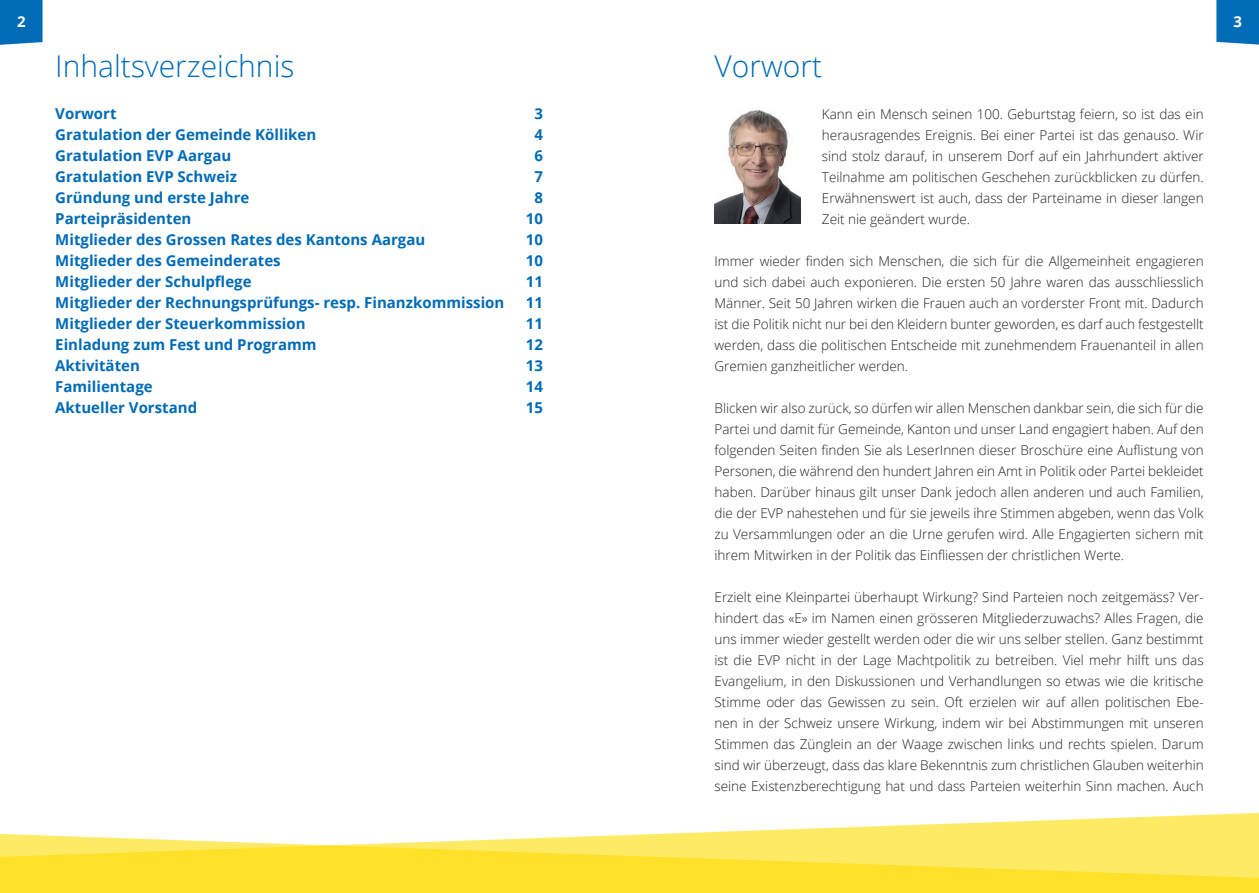
<style>
.page{position:relative;width:1259px;height:893px;background:#fff}
.page>*{position:absolute;margin:0;border:0;box-sizing:border-box;transform-origin:0 0}
.Zwischentitel{font:300 30px "Open Sans";color:#006bb6}
.Kleiner_Titel_Bold{font:700 15px "Open Sans";color:#006bb6}
.t1{font:700 15px "Open Sans";color:#fff}
.Lauftext{font:300 13.5px/21px "Open Sans";color:#231f20;text-align:justify}
</style>
<div class="page">
<svg style="left:1216px;top:0;width:43px;height:45px;background:#0c72b9"></svg>
<div style="left:0;top:0;width:43px;height:45px;background:#006bb6"></div>
<svg style="left:686px;top:813px;width:573px;height:20px"></svg>
<svg style="left:0;top:833px;width:1259px;height:60px;background:#ffe64c"></svg>
<img style="left:714px;top:109px;width:86px;height:115px">
<p class="t1" style="left:17px;top:11px;width:10px">2</p>
<p class="t1" style="left:1233px;top:11px;width:10px">3</p>
<p class="Zwischentitel" style="left:55px;top:45px;width:241px">Inhaltsverzeichnis</p>
<p class="Zwischentitel" style="left:714px;top:45px;width:109px">Vorwort</p>
<p class="Kleiner_Titel_Bold" style="left:55px;top:103px;width:63px">Vorwort</p>
<p class="Kleiner_Titel_Bold" style="left:534px;top:103px;width:10px">3</p>
<p class="Kleiner_Titel_Bold" style="left:55px;top:124px;width:262px">Gratulation der Gemeinde Kölliken</p>
<p class="Kleiner_Titel_Bold" style="left:534px;top:124px;width:10px">4</p>
<p class="Kleiner_Titel_Bold" style="left:55px;top:145px;width:177px">Gratulation EVP Aargau</p>
<p class="Kleiner_Titel_Bold" style="left:534px;top:145px;width:10px">6</p>
<p class="Kleiner_Titel_Bold" style="left:55px;top:166px;width:183px">Gratulation EVP Schweiz</p>
<p class="Kleiner_Titel_Bold" style="left:534px;top:166px;width:10px">7</p>
<p class="Kleiner_Titel_Bold" style="left:55px;top:187px;width:196px">Gründung und erste Jahre</p>
<p class="Kleiner_Titel_Bold" style="left:534px;top:187px;width:10px">8</p>
<p class="Kleiner_Titel_Bold" style="left:55px;top:208px;width:138px">Parteipräsidenten</p>
<p class="Kleiner_Titel_Bold" style="left:526px;top:208px;width:19px">10</p>
<p class="Kleiner_Titel_Bold" style="left:55px;top:229px;width:371px">Mitglieder des Grossen Rates des Kantons Aargau</p>
<p class="Kleiner_Titel_Bold" style="left:526px;top:229px;width:19px">10</p>
<p class="Kleiner_Titel_Bold" style="left:55px;top:250px;width:227px">Mitglieder des Gemeinderates</p>
<p class="Kleiner_Titel_Bold" style="left:526px;top:250px;width:19px">10</p>
<p class="Kleiner_Titel_Bold" style="left:55px;top:271px;width:198px">Mitglieder der Schulpflege</p>
<p class="Kleiner_Titel_Bold" style="left:526px;top:271px;width:19px">11</p>
<p class="Kleiner_Titel_Bold" style="left:55px;top:292px;width:450px">Mitglieder der Rechnungsprüfungs- resp. Finanzkommission</p>
<p class="Kleiner_Titel_Bold" style="left:526px;top:292px;width:19px">11</p>
<p class="Kleiner_Titel_Bold" style="left:55px;top:313px;width:252px">Mitglieder der Steuerkommission</p>
<p class="Kleiner_Titel_Bold" style="left:526px;top:313px;width:19px">11</p>
<p class="Kleiner_Titel_Bold" style="left:55px;top:334px;width:263px">Einladung zum Fest und Programm</p>
<p class="Kleiner_Titel_Bold" style="left:526px;top:334px;width:19px">12</p>
<p class="Kleiner_Titel_Bold" style="left:55px;top:355px;width:86px">Aktivitäten</p>
<p class="Kleiner_Titel_Bold" style="left:526px;top:355px;width:19px">13</p>
<p class="Kleiner_Titel_Bold" style="left:55px;top:376px;width:99px">Familientage</p>
<p class="Kleiner_Titel_Bold" style="left:526px;top:376px;width:19px">14</p>
<p class="Kleiner_Titel_Bold" style="left:55px;top:397px;width:143px">Aktueller Vorstand</p>
<p class="Kleiner_Titel_Bold" style="left:526px;top:397px;width:19px">15</p>
<p class="Lauftext" style="left:822px;top:103px;width:383px">Kann ein Mensch seinen 100. Geburtstag feiern, so ist das ein herausragendes Ereignis. Bei einer Partei ist das genauso. Wir sind stolz darauf, in unserem Dorf auf ein Jahrhundert aktiver Teilnahme am politischen Geschehen zurückblicken zu dürfen.<br>Erwähnenswert ist auch, dass der Parteiname in dieser langen Zeit nie geändert wurde.</p>
<p class="Lauftext" style="left:714px;top:250px;width:491px">Immer wieder finden sich Menschen, die sich für die Allgemeinheit engagieren und sich dabei auch exponieren. Die ersten 50 Jahre waren das ausschliesslich Männer. Seit 50 Jahren wirken die Frauen auch an vorderster Front mit. Dadurch ist die Politik nicht nur bei den Kleidern bunter geworden, es darf auch festgestellt werden, dass die politischen Entscheide mit zunehmendem Frauenanteil in allen Gremien ganzheitlicher werden.</p>
<p class="Lauftext" style="left:714px;top:397px;width:490px">Blicken wir also zurück, so dürfen wir allen Menschen dankbar sein, die sich für die Partei und damit für Gemeinde, Kanton und unser Land engagiert haben. Auf den folgenden Seiten finden Sie als LeserInnen dieser Broschüre eine Auflistung von Personen, die während den hundert Jahren ein Amt in Politik oder Partei bekleidet haben. Darüber hinaus gilt unser Dank jedoch allen anderen und auch Familien, die der EVP nahestehen und für sie jeweils ihre Stimmen abgeben, wenn das Volk zu Versammlungen oder an die Urne gerufen wird. Alle Engagierten sichern mit ihrem Mitwirken in der Politik das Einfliessen der christlichen Werte.</p>
<p class="Lauftext" style="left:714px;top:586px;width:490px">Erzielt eine Kleinpartei überhaupt Wirkung? Sind Parteien noch zeitgemäss? Ver&shy;hindert das «E» im Namen einen grösseren Mitgliederzuwachs? Alles Fragen, die uns immer wieder gestellt werden oder die wir uns selber stellen. Ganz bestimmt ist die EVP nicht in der Lage Machtpolitik zu betreiben. Viel mehr hilft uns das Evangelium, in den Diskussionen und Verhandlungen so etwas wie die kritische Stimme oder das Gewissen zu sein. Oft erzielen wir auf allen politischen Ebe&shy;nen in der Schweiz unsere Wirkung, indem wir bei Abstimmungen mit unseren Stimmen das Zünglein an der Waage zwischen links und rechts spielen. Darum sind wir überzeugt, dass das klare Bekenntnis zum christlichen Glauben weiterhin seine Existenzberechtigung hat und dass Parteien weiterhin Sinn machen. Auch</p>
</div>
